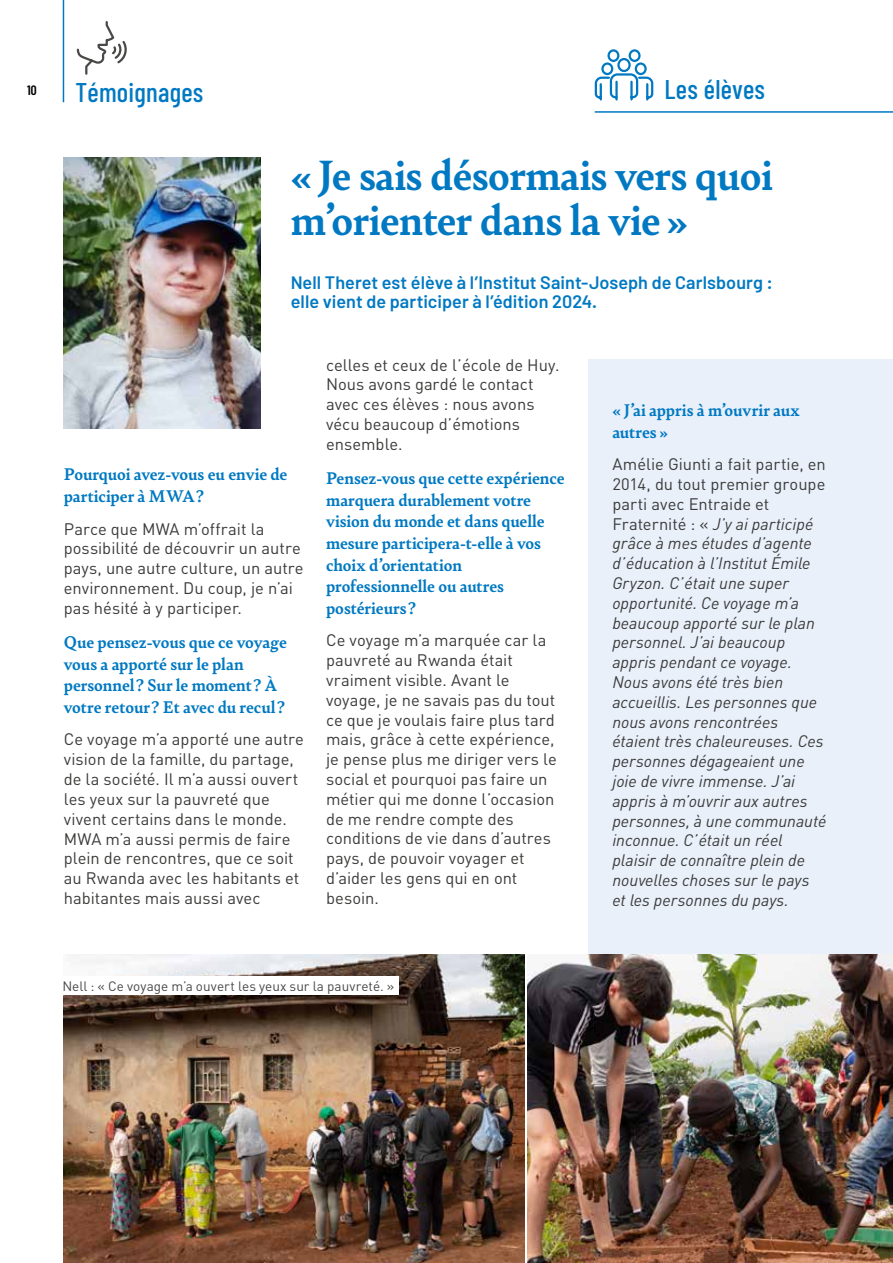
<style>
.page{position:relative;width:893px;height:1263px;background:#fff}
.page>*{position:absolute;margin:0;border:0;box-sizing:border-box;transform-origin:0 0}
.t1{font:700 45px/45px "Bely";letter-spacing:-.01em;color:#0079c2}
.t2{font:500 27px "Barlow Condensed";letter-spacing:.01em;color:#0079c2}
.t3{font:700 18px/21.6px "Bely";color:#0079c2}
.t4{font:600 18px/19.5px "Barlow";letter-spacing:.005em;color:#0079c2}
.t5{font:16.5px/19.8px "DIN Pro";color:#3a3a39}
.t6{font:italic 16.5px/19.8px "DIN Pro";color:#3a3a39}
.t7{font:13.5px "DIN Pro";letter-spacing:.005em;color:#484847}
.t8{font:600 13.5px "Barlow Condensed";color:#000}
.s1{font-style:normal}
</style>
<div class="page">
<div style="left:588px;top:359px;width:305px;height:827px;background:#e9f0fa"></div>
<hr style="left:63px;top:0;width:1px;height:102px;background:#0079c2">
<svg style="left:76px;top:21px;width:51px;height:54px"></svg>
<svg style="left:594px;top:49px;width:60px;height:52px"></svg>
<img style="left:64px;top:157px;width:197px;height:271px">
<img style="left:64px;top:955px;width:460px;height:308px">
<img style="left:528px;top:955px;width:365px;height:308px">
<hr style="left:595px;top:111px;width:298px;height:2px;background:#0079c2">
<div style="left:58px;top:976px;width:341px;height:19px;background:#fff"></div>
<p class="t8" style="left:27px;top:82px;width:11px">10</p>
<h2 class="t2" style="left:665px;top:73px;width:102px">Les élèves</h2>
<h2 class="t2" style="left:75px;top:75px;width:129px">Témoignages</h2>
<h1 class="t1" style="left:291px;top:150px;width:484px">« Je sais désormais vers quoi m’orienter dans la vie »</h1>
<p class="t4" style="left:291px;top:272px;width:484px">Nell Theret est élève à l’Institut Saint-Joseph de Carlsbourg : elle vient de participer à l’édition 2024.</p>
<p class="t3" style="left:64px;top:463px;width:225px">Pourquoi avez-vous eu envie de participer à MWA ?</p>
<p class="t5" style="left:64px;top:517px;width:241px">Parce que MWA m’offrait la possibilité de découvrir un autre pays, une autre culture, un autre environnement. Du coup, je n’ai pas hésité à y participer.</p>
<p class="t3" style="left:64px;top:630px;width:225px">Que pensez-vous que ce voyage vous a apporté sur le plan personnel ? Sur le moment ? À votre retour ? Et avec du recul ?</p>
<p class="t5" style="left:64px;top:728px;width:242px">Ce voyage m’a apporté une autre vision de la famille, du partage, de la société. Il m’a aussi ouvert les yeux sur la pauvreté que vivent certains dans le monde.<br>MWA m’a aussi permis de faire plein de rencontres, que ce soit au Rwanda avec les habitants et habitantes mais aussi avec</p>
<p class="t5" style="left:326px;top:353px;width:235px">celles et ceux de l’école de Huy.<br>Nous avons gardé le contact avec ces élèves : nous avons vécu beaucoup d’émotions ensemble.</p>
<p class="t3" style="left:326px;top:466px;width:240px">Pensez-vous que cette expérience marquera durablement votre vision du monde et dans quelle mesure participera-t-elle à vos choix d’orientation professionnelle ou autres postérieurs ?</p>
<p class="t5" style="left:326px;top:629px;width:232px">Ce voyage m’a marquée car la pauvreté au Rwanda était vraiment visible. Avant le voyage, je ne savais pas du tout ce que je voulais faire plus tard mais, grâce à cette expérience, je pense plus me diriger vers le social et pourquoi pas faire un métier qui me donne l’occasion de me rendre compte des conditions de vie dans d’autres pays, de pouvoir voyager et d’aider les gens qui en ont besoin.</p>
<p class="t7" style="left:62px;top:975px;width:333px">Nell : « Ce voyage m’a ouvert les yeux sur la pauvreté. »</p>
<p class="t3" style="left:612px;top:398px;width:189px">« J’ai appris à m’ouvrir aux autres »</p>
<p class="t6" style="left:612px;top:453px;width:215px"><span class="s1">Amélie Giunti a fait partie, en<br>2014, du tout premier groupe parti avec Entraide et<br>Fraternité : «</span> J’y ai participé grâce à mes études d’agente d’éducation à l’Institut Émile<br>Gryzon. C’était une super opportunité. Ce voyage m’a beaucoup apporté sur le plan personnel. J’ai beaucoup appris pendant ce voyage.<br>Nous avons été très bien accueillis. Les personnes que nous avons rencontrées étaient très chaleureuses. Ces personnes dégageaient une joie de vivre immense. J’ai appris à m’ouvrir aux autres personnes, à une communauté inconnue. C’était un réel plaisir de connaître plein de nouvelles choses sur le pays et les personnes du pays.</p>
</div>
